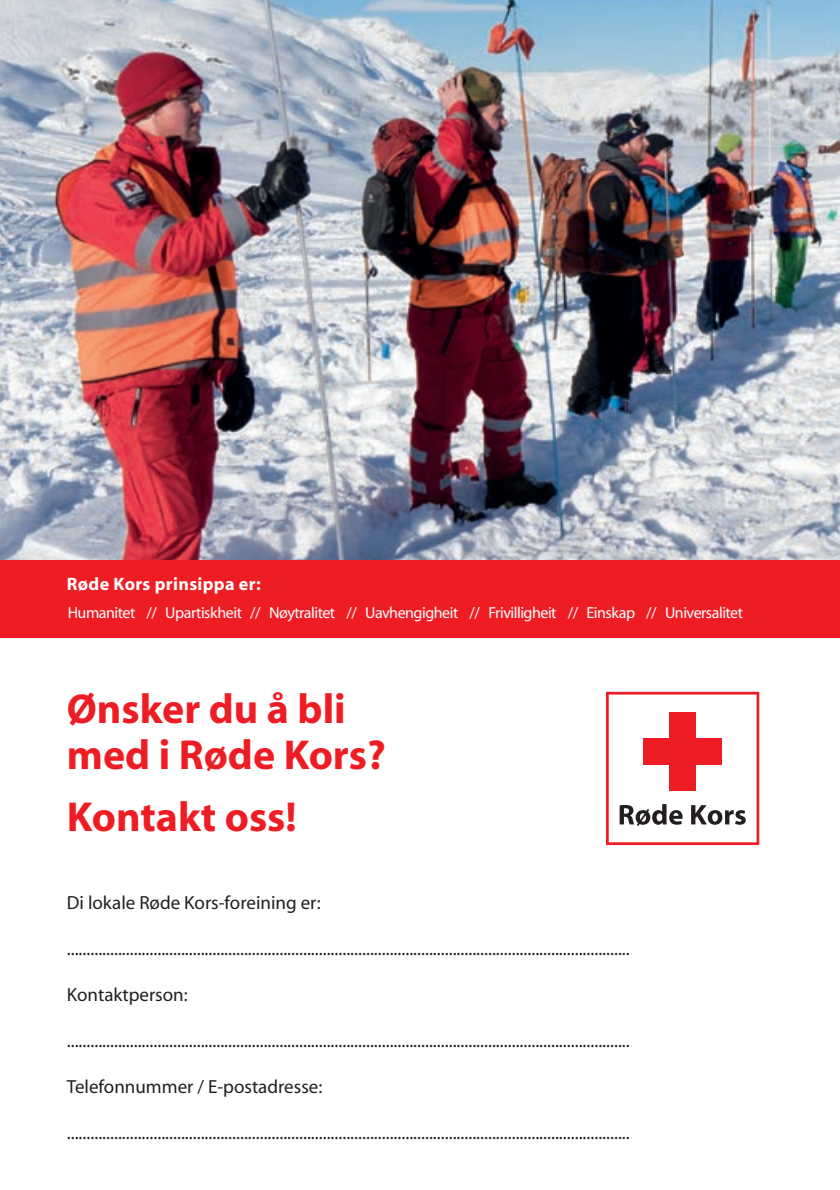
<style>
.page{position:relative;width:840px;height:1190px;background:#fff}
.page>*{position:absolute;margin:0;border:0;box-sizing:border-box;transform-origin:0 0}
.t1{font:700 42px/46px "Myriad";color:#ee1d23}
.t2{font:19px "Myriad";color:#231f20}
.t3{font:700 18px "Myriad";letter-spacing:.02em;color:#fff}
.t4{font:16px "Myriad";letter-spacing:-.03em;color:#fff}
</style>
<div class="page">
<svg style="left:606px;top:692px;width:153px;height:153px"></svg>
<div style="left:669px;top:712px;width:26px;height:78px;background:#ee1d23"></div>
<div style="left:643px;top:738px;width:78px;height:26px;background:#ee1d23"></div>
<img style="left:0;top:0;width:839px;height:560px">
<div style="left:0;top:560px;width:839px;height:77px;background:#ee1d23"></div>
<p class="t3" style="left:67px;top:574px;width:195px">Røde Kors prinsippa er:</p>
<p class="t4" style="left:68px;top:604px;width:676px">Humanitet // Upartiskheit // Nøytralitet // Uavhengigheit // Frivilligheit // Einskap // Universalitet</p>
<h1 class="t1" style="left:67px;top:687px;width:320px">Ønsker du å bli med i Røde Kors?</h1>
<h1 class="t1" style="left:67px;top:795px;width:231px">Kontakt oss!</h1>
<p class="t2" style="left:67px;top:893px;width:255px">Di lokale Røde Kors-foreining er:</p>
<p class="t2" style="left:67px;top:939px;width:564px">...............................................................................................................................................</p>
<p class="t2" style="left:67px;top:985px;width:122px">Kontaktperson:</p>
<p class="t2" style="left:67px;top:1031px;width:564px">...............................................................................................................................................</p>
<p class="t2" style="left:67px;top:1077px;width:257px">Telefonnummer / E-postadresse:</p>
<p class="t2" style="left:67px;top:1123px;width:564px">...............................................................................................................................................</p>
</div>
